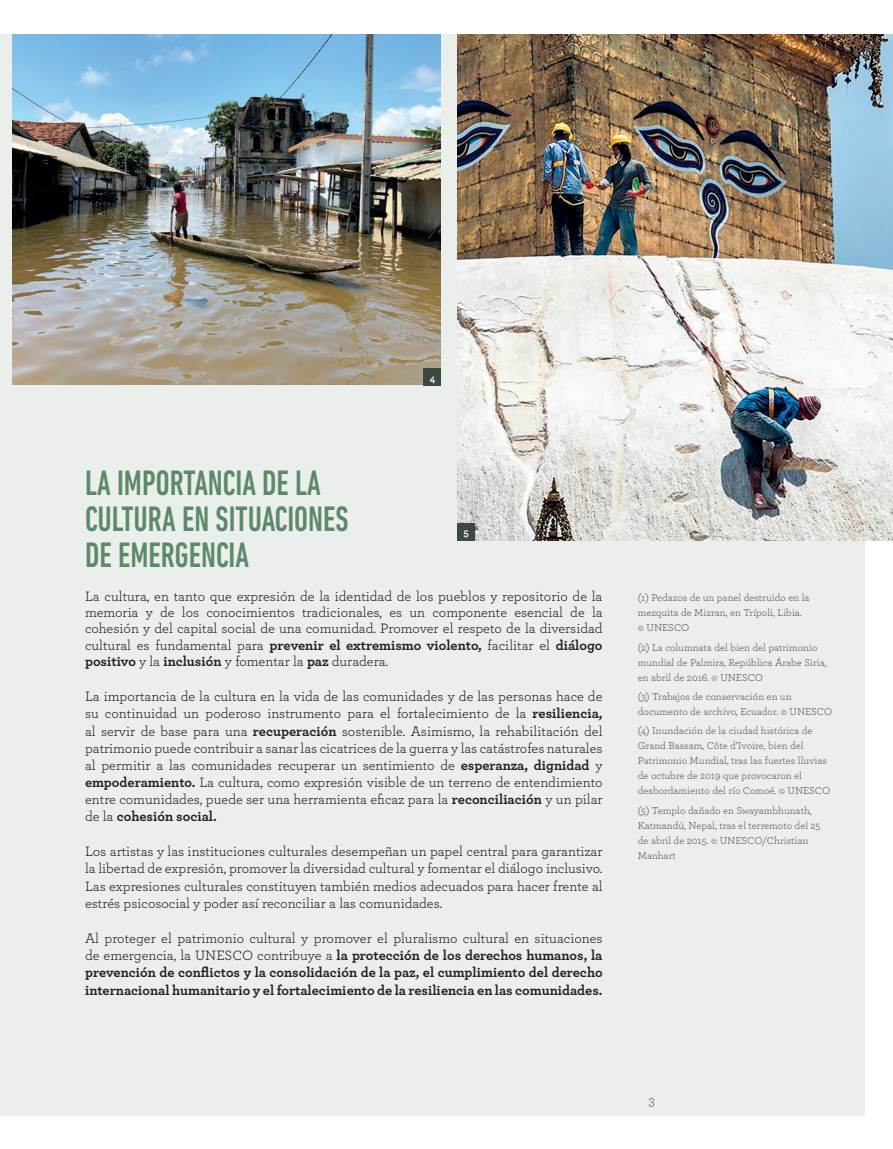
<style>
.page{position:relative;width:893px;height:1149px;background:#fff}
.page>*{position:absolute;margin:0;border:0;box-sizing:border-box;transform-origin:0 0}
.t1{font:500 condensed 36px/36px "DIN Next LT Pro";color:#5c896a;scale:.9 1}
.t2{font:14.25px/17.1px "Archer";color:#231f20;text-align:justify}
.t3{font:700 14.25px/17.4px "Archer";color:#231f20;text-align:justify}
.t4{font:13.5px "Archer";color:#57585a}
.t5{font:10.5px/15px "Archer";color:#57585a}
.t6{font:700 10.5px "Archer";color:#fff}
.s1{font-weight:700}
.s2{font-weight:400}
</style>
<div class="page">
<div style="left:0;top:34px;width:865px;height:1081px;background:#ebefec"></div>
<img style="left:458px;top:34px;width:435px;height:506px">
<img style="left:13px;top:34px;width:428px;height:350px">
<div style="left:424px;top:369px;width:17px;height:17px;background:#3d4746"></div>
<div style="left:458px;top:523px;width:17px;height:17px;background:#3d4746"></div>
<p class="t6" style="left:429px;top:369px;width:7px">4</p>
<h1 class="t1" style="left:85px;top:464px;width:294px">LA IMPORTANCIA DE LA<br>CULTURA EN SITUACIONES<br>DE EMERGENCIA</h1>
<p class="t2" style="left:85px;top:587px;width:519px;line-height:16.4px">La cultura, en tanto que expresión de la identidad de los pueblos y repositorio de la memoria y de los conocimientos tradicionales, es un componente esencial de la cohesión y del capital social de una comunidad. Promover el respeto de la diversidad cultural es fundamental para <span class="s1">prevenir el extremismo violento,</span> facilitar el <span class="s1">diálogo positivo</span> y la <span class="s1">inclusión</span> y fomentar la <span class="s1">paz</span> duradera.</p>
<p class="t2" style="left:85px;top:687px;width:519px">La importancia de la cultura en la vida de las comunidades y de las personas hace de su continuidad un poderoso instrumento para el fortalecimiento de la <span class="s1">resiliencia, </span>al servir de base para una <span class="s1">recuperación</span> sostenible. Asimismo, la rehabilitación del patrimonio puede contribuir a sanar las cicatrices de la guerra y las catástrofes naturales al permitir a las comunidades recuperar un sentimiento de <span class="s1">esperanza, dignidad</span> y <span class="s1">empoderamiento.</span> La cultura, como expresión visible de un terreno de entendimiento entre comunidades, puede ser una herramienta eficaz para la <span class="s1">reconciliación</span> y un pilar de la <span class="s1">cohesión social.</span></p>
<p class="t2" style="left:85px;top:842px;width:519px">Los artistas y las instituciones culturales desempeñan un papel central para garantizar la libertad de expresión, promover la diversidad cultural y fomentar el diálogo inclusivo.<br>Las expresiones culturales constituyen también medios adecuados para hacer frente al estrés psicosocial y poder así reconciliar a las comunidades.</p>
<p class="t3" style="left:85px;top:928px;width:519px"><span class="s2">Al proteger el patrimonio cultural y promover el pluralismo cultural en situaciones de emergencia, la UNESCO contribuye a</span> la protección de los derechos humanos, la prevención de conflictos y la consolidación de la paz, el cumplimiento del derecho internacional humanitario y el fortalecimiento de la resiliencia en las comunidades.</p>
<p class="t6" style="left:464px;top:524px;width:7px">5</p>
<p class="t5" style="left:638px;top:589px;width:173px">(1) Pedazos de un panel destruido en la mezquita de Mizran, en Trípoli, Libia. © UNESCO</p>
<p class="t5" style="left:638px;top:639px;width:190px">(2) La columnata del bien del patrimonio mundial de Palmira, República Árabe Siria, en abril de 2016. © UNESCO</p>
<p class="t5" style="left:638px;top:688px;width:196px">(3) Trabajos de conservación en un documento de archivo, Ecuador. © UNESCO</p>
<p class="t5" style="left:638px;top:722px;width:194px">(4) Inundación de la ciudad histórica de Grand Bassam, Côte d’Ivoire, bien del Patrimonio Mundial, tras las fuertes lluvias de octubre de 2019 que provocaron el desbordamiento del río Comoé. © UNESCO</p>
<p class="t5" style="left:638px;top:801px;width:184px">(5) Templo dañado en Swayambhunath,<br>Katmandú, Nepal, tras el terremoto del 25 de abril de 2015. © UNESCO/Christian<br>Manhart</p>
<p class="t4" style="left:648px;top:1090px;width:8px">3</p>
</div>
